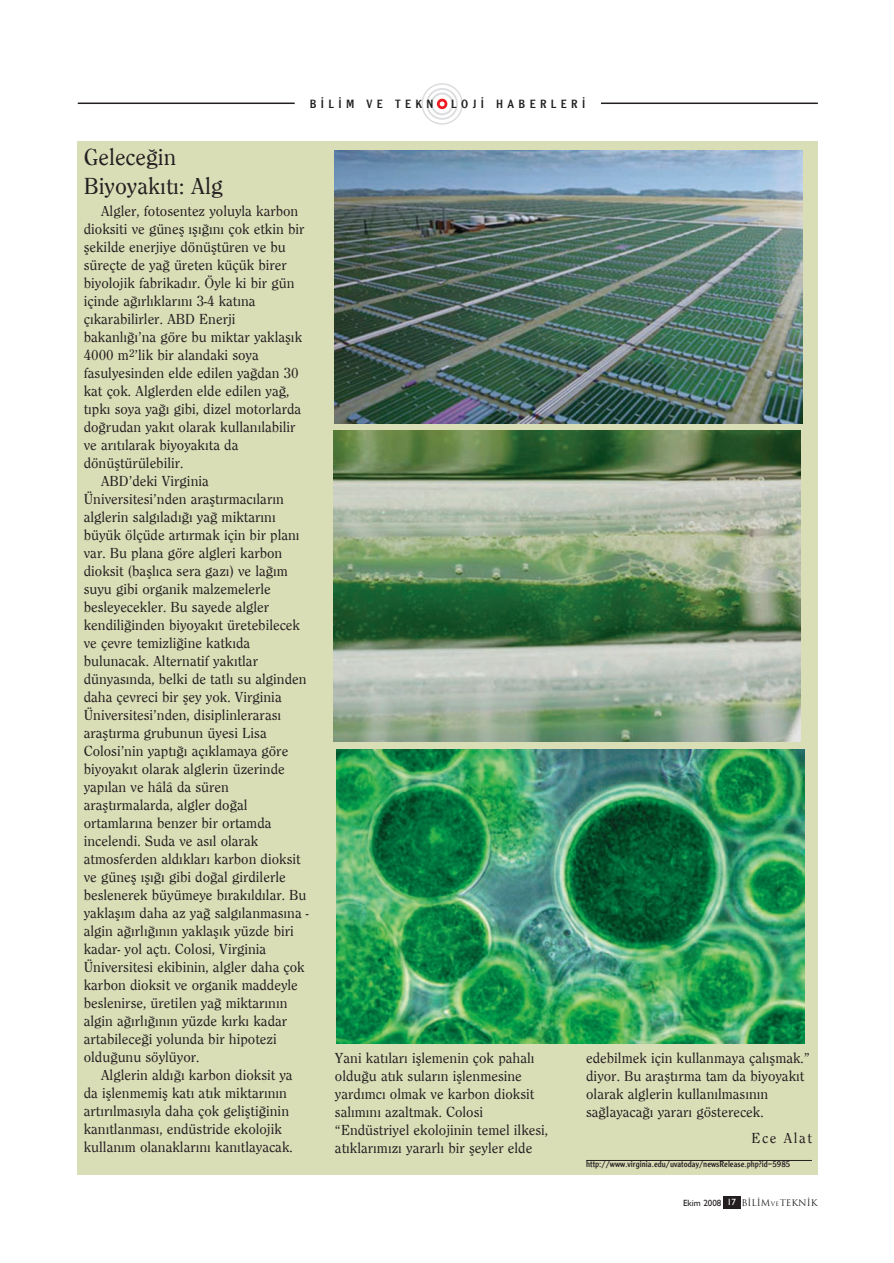
<style>
.page{position:relative;width:894px;height:1263px;background:#fff}
.page>*{position:absolute;margin:0;border:0;box-sizing:border-box;transform-origin:0 0}
.t1{font:500 24px/28.8px "Clearface";color:#231f20}
.t2{font:500 15px/18px "Clearface";color:#231f20}
.t3{font:12.45px "Clearface Gothic";letter-spacing:.35em;color:#231f20}
.t4{font:9px "Clearface Gothic";color:#231f20}
.t5{font:500 9px "Trajan";color:#231f20}
.s1{font-family:"Gill Sans";font-weight:400}
.s2{font-family:"Gill Sans";font-weight:400;color:#fff}
.s3{font-size:6px}
</style>
<div class="page">
<div style="left:723px;top:1196px;width:17px;height:13px;background:#231f20"></div>
<div style="left:431px;top:92px;width:22px;height:23px;border:2px solid #dcdddf;border-radius:50%"></div>
<div style="left:437px;top:99px;width:10px;height:10px;border:3px solid #ee1d23;border-radius:50%"></div>
<div style="left:426px;top:88px;width:32px;height:32px;border:2px solid #dcdddf;border-radius:50%"></div>
<div style="left:421px;top:83px;width:42px;height:42px;border:2px solid #dcdddf;border-radius:50%"></div>
<hr style="left:78px;top:103px;width:217px;height:1px;background:#231f20">
<hr style="left:601px;top:103px;width:217px;height:1px;background:#231f20">
<div style="left:78px;top:142px;width:740px;height:1033px;background:#dadeb7"></div>
<hr style="left:586px;top:1160px;width:226px;height:1px;background:#231f20">
<img style="left:335px;top:150px;width:467px;height:273px">
<img style="left:333px;top:431px;width:467px;height:310px">
<img style="left:336px;top:749px;width:468px;height:294px">
<p class="t3" style="left:310px;top:96px;width:125px">B‹L‹M VE TEKN</p>
<p class="t3" style="left:451px;top:96px;width:136px">LOJ‹ HABERLER‹</p>
<h1 class="t1" style="left:84px;top:142px;width:141px">Geleceğin<br>Biyoyakıtı: Alg</h1>
<p class="t2" style="left:101px;top:202px;width:199px">Algler, fotosentez yoluyla karbon</p>
<p class="t2" style="left:84px;top:220px;width:222px">dioksiti ve güneş ışığını çok etkin bir</p>
<p class="t2" style="left:84px;top:238px;width:204px">şekilde enerjiye dönüştüren ve bu</p>
<p class="t2" style="left:84px;top:256px;width:205px">süreçte de yağ üreten küçük birer</p>
<p class="t2" style="left:84px;top:274px;width:212px">biyolojik fabrikadır. Öyle ki bir gün</p>
<p class="t2" style="left:84px;top:292px;width:173px">içinde ağırlıklarını 3-4 katına</p>
<p class="t2" style="left:84px;top:310px;width:153px">çıkarabilirler. ABD Enerji</p>
<p class="t2" style="left:84px;top:328px;width:220px">bakanlığı’na göre bu miktar yaklaşık</p>
<p class="t2" style="left:84px;top:346px;width:177px">4000 m<sup>2</sup>’lik bir alandaki soya</p>
<p class="t2" style="left:84px;top:364px;width:216px">fasulyesinden elde edilen yağdan 30</p>
<p class="t2" style="left:84px;top:382px;width:207px">kat çok. Alglerden elde edilen yağ,</p>
<p class="t2" style="left:84px;top:400px;width:219px">tıpkı soya yağı gibi, dizel motorlarda</p>
<p class="t2" style="left:84px;top:418px;width:213px">doğrudan yakıt olarak kullanılabilir</p>
<p class="t2" style="left:84px;top:436px;width:156px">ve arıtılarak biyoyakıta da</p>
<p class="t2" style="left:84px;top:454px;width:101px">dönüştürülebilir.</p>
<p class="t2" style="left:101px;top:472px;width:110px">ABD’deki Virginia</p>
<p class="t2" style="left:84px;top:490px;width:202px">Üniversitesi’nden araştırmacıların</p>
<p class="t2" style="left:84px;top:508px;width:193px">alglerin salgıladığı yağ miktarını</p>
<p class="t2" style="left:84px;top:526px;width:217px">büyük ölçüde artırmak için bir planı</p>
<p class="t2" style="left:84px;top:544px;width:200px">var. Bu plana göre algleri karbon</p>
<p class="t2" style="left:84px;top:562px;width:206px">dioksit (başlıca sera gazı) ve lağım</p>
<p class="t2" style="left:84px;top:580px;width:189px">suyu gibi organik malzemelerle</p>
<p class="t2" style="left:84px;top:598px;width:187px">besleyecekler. Bu sayede algler</p>
<p class="t2" style="left:84px;top:616px;width:218px">kendiliğinden biyoyakıt üretebilecek</p>
<p class="t2" style="left:84px;top:634px;width:168px">ve çevre temizliğine katkıda</p>
<p class="t2" style="left:84px;top:652px;width:176px">bulunacak. Alternatif yakıtlar</p>
<p class="t2" style="left:84px;top:670px;width:224px">dünyasında, belki de tatlı su alginden</p>
<p class="t2" style="left:84px;top:688px;width:199px">daha çevreci bir şey yok. Virginia</p>
<p class="t2" style="left:84px;top:706px;width:199px">Üniversitesi’nden, disiplinlerarası</p>
<p class="t2" style="left:84px;top:724px;width:184px">araştırma grubunun üyesi Lisa</p>
<p class="t2" style="left:84px;top:742px;width:206px">Colosi’nin yaptığı açıklamaya göre</p>
<p class="t2" style="left:84px;top:760px;width:202px">biyoyakıt olarak alglerin üzerinde</p>
<p class="t2" style="left:84px;top:778px;width:147px">yapılan ve hâlâ da süren</p>
<p class="t2" style="left:84px;top:796px;width:165px">araştırmalarda, algler doğal</p>
<p class="t2" style="left:84px;top:814px;width:189px">ortamlarına benzer bir ortamda</p>
<p class="t2" style="left:84px;top:832px;width:176px">incelendi. Suda ve asıl olarak</p>
<p class="t2" style="left:84px;top:850px;width:218px">atmosferden aldıkları karbon dioksit</p>
<p class="t2" style="left:84px;top:868px;width:203px">ve güneş ışığı gibi doğal girdilerle</p>
<p class="t2" style="left:84px;top:886px;width:224px">beslenerek büyümeye bırakıldılar. Bu</p>
<p class="t2" style="left:84px;top:904px;width:226px">yaklaşım daha az yağ salgılanmasına -</p>
<p class="t2" style="left:84px;top:922px;width:212px">algin ağırlığının yaklaşık yüzde biri</p>
<p class="t2" style="left:84px;top:940px;width:184px">kadar- yol açtı. Colosi, Virginia</p>
<p class="t2" style="left:84px;top:958px;width:222px">Üniversitesi ekibinin, algler daha çok</p>
<p class="t2" style="left:84px;top:976px;width:216px">karbon dioksit ve organik maddeyle</p>
<p class="t2" style="left:84px;top:994px;width:205px">beslenirse, üretilen yağ miktarının</p>
<p class="t2" style="left:84px;top:1012px;width:205px">algin ağırlığının yüzde kırkı kadar</p>
<p class="t2" style="left:84px;top:1030px;width:194px">artabileceği yolunda bir hipotezi</p>
<p class="t2" style="left:84px;top:1048px;width:117px">olduğunu söylüyor.</p>
<p class="t2" style="left:101px;top:1066px;width:193px">Alglerin aldığı karbon dioksit ya</p>
<p class="t2" style="left:84px;top:1084px;width:205px">da işlenmemiş katı atık miktarının</p>
<p class="t2" style="left:84px;top:1102px;width:207px">artırılmasıyla daha çok geliştiğinin</p>
<p class="t2" style="left:84px;top:1120px;width:200px">kanıtlanması, endüstride ekolojik</p>
<p class="t2" style="left:84px;top:1138px;width:210px">kullanım olanaklarını kanıtlayacak.</p>
<p class="t2" style="left:335px;top:1048px;width:215px">Yani katıları işlemenin çok pahalı olduğu atık suların işlenmesine yardımcı olmak ve karbon dioksit salımını azaltmak. Colosi “Endüstriyel ekolojinin temel ilkesi, atıklarımızı yararlı bir şeyler elde</p>
<p class="t2" style="left:586px;top:1048px;width:225px">edebilmek için kullanmaya çalışmak.” diyor. Bu araştırma tam da biyoyakıt olarak alglerin kullanılmasının sağlayacağı yararı gösterecek.</p>
<p class="t2" style="left:751px;top:1128px;width:62px">Ece Alat</p>
<p class="t4" style="left:586px;top:1158px;width:206px">http://www.virginia.edu/uvatoday/newsRelease.php?id=5985</p>
<p class="t5" style="left:683px;top:1197px;width:136px"><span class="s1">Ekim 2008</span> <span class="s2">17</span> BiLiM<span class="s3">ve</span>TEKNiK</p>
</div>
